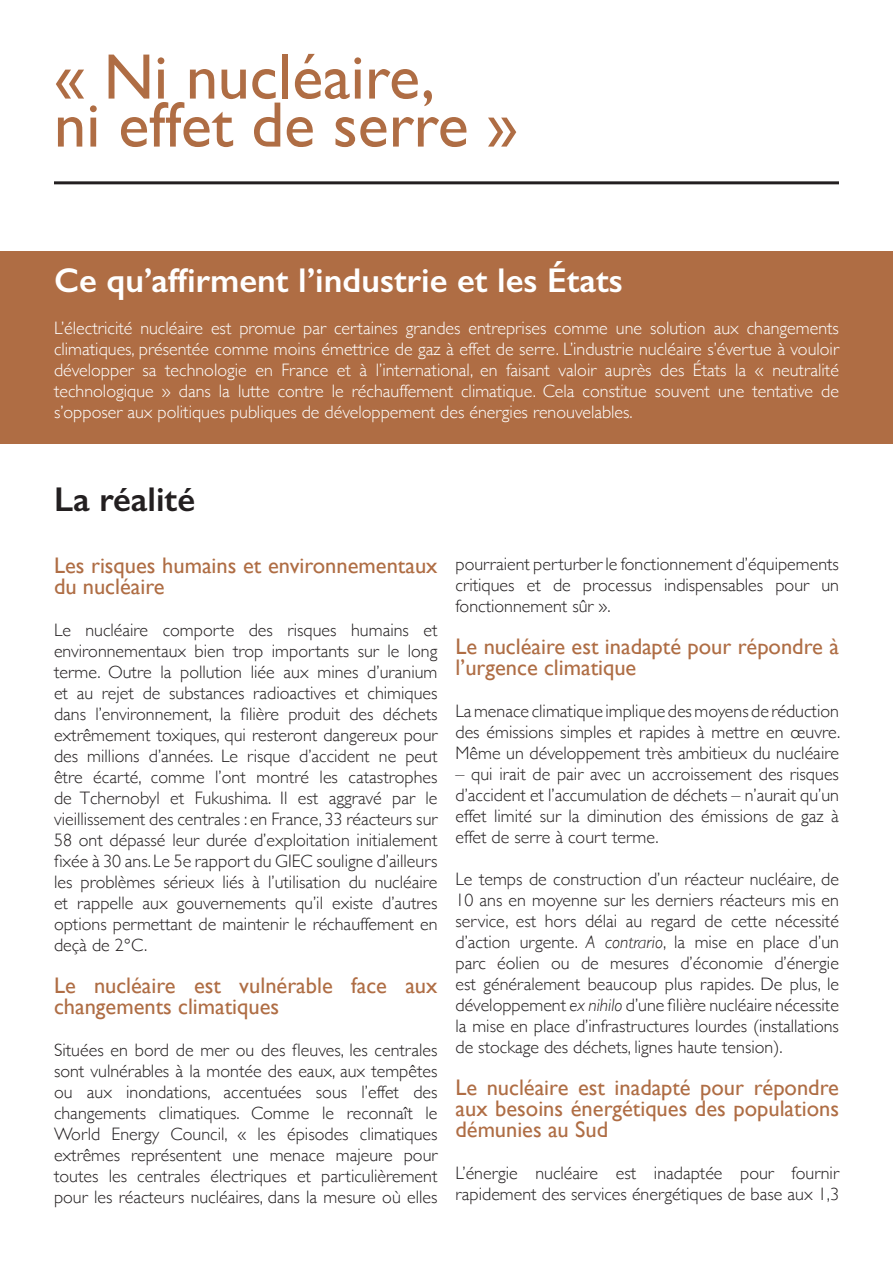
<style>
.page{position:relative;width:893px;height:1263px;background:#fff}
.page>*{position:absolute;margin:0;border:0;box-sizing:border-box;transform-origin:0 0}
.t1{font:64.5px "Gill Sans";color:#af6d44}
.t2{font:600 34.5px "Gill Sans";color:#fff}
.t3{font:600 34.5px "Gill Sans";color:#231f20}
.t4{font:22.5px/21px "Gill Sans";color:#af6d44}
.t5{font:300 18px/21px "Gill Sans";color:#231f20;text-align:justify}
.t6{font:300 18px/21px "Gill Sans";color:#fff;text-align:justify}
.s1{font-style:italic}
</style>
<div class="page">
<hr style="left:54px;top:181px;width:785px;height:3px;background:#231f20">
<div style="left:0;top:251px;width:893px;height:192px;background:#af6d44"></div>
<p class="t1" style="left:54px;top:39px;width:383px">« Ni nucléaire,</p>
<p class="t1" style="left:54px;top:87px;width:466px">ni effet de serre »</p>
<p class="t2" style="left:54px;top:259px;width:570px">Ce qu’affirment l’industrie et les États</p>
<p class="t6" style="left:54px;top:317px;width:786px">L’électricité nucléaire est promue par certaines grandes entreprises comme une solution aux changements climatiques, présentée comme moins émettrice de gaz à effet de serre. L’industrie nucléaire s’évertue à vouloir développer sa technologie en France et à l’international, en faisant valoir auprès des États la « neutralité technologique » dans la lutte contre le réchauffement climatique. Cela constitue souvent une tentative de s’opposer aux politiques publiques de développement des énergies renouvelables.</p>
<p class="t3" style="left:54px;top:478px;width:143px">La réalité</p>
<p class="t4" style="left:54px;top:554px;width:385px">Les risques humains et environnementaux du nucléaire</p>
<p class="t5" style="left:54px;top:618px;width:385px">Le nucléaire comporte des risques humains et environnementaux bien trop importants sur le long terme. Outre la pollution liée aux mines d’uranium et au rejet de substances radioactives et chimiques dans l’environnement, la filière produit des déchets extrêmement toxiques, qui resteront dangereux pour des millions d’années. Le risque d’accident ne peut être écarté, comme l’ont montré les catastrophes de Tchernobyl et Fukushima. Il est aggravé par le vieillissement des centrales : en France, 33 réacteurs sur 58 ont dépassé leur durée d’exploitation initialement fixée à 30 ans. Le 5e rapport du GIEC souligne d’ailleurs les problèmes sérieux liés à l’utilisation du nucléaire et rappelle aux gouvernements qu’il existe d’autres options permettant de maintenir le réchauffement en deçà de 2°C.</p>
<p class="t4" style="left:54px;top:974px;width:385px">Le nucléaire est vulnérable face aux changements climatiques</p>
<p class="t5" style="left:54px;top:1038px;width:385px">Situées en bord de mer ou des fleuves, les centrales sont vulnérables à la montée des eaux, aux tempêtes ou aux inondations, accentuées sous l’effet des changements climatiques. Comme le reconnaît le World Energy Council, « les épisodes climatiques extrêmes représentent une menace majeure pour toutes les centrales électriques et particulièrement pour les réacteurs nucléaires, dans la mesure où elles</p>
<p class="t5" style="left:455px;top:552px;width:385px">pourraient perturber le fonctionnement d’équipements critiques et de processus indispensables pour un fonctionnement sûr ».</p>
<p class="t4" style="left:455px;top:635px;width:385px">Le nucléaire est inadapté pour répondre à l’urgence climatique</p>
<p class="t5" style="left:455px;top:699px;width:386px">La menace climatique implique des moyens de réduction des émissions simples et rapides à mettre en œuvre.<br>Même un développement très ambitieux du nucléaire</p>
<p class="t5" style="left:455px;top:762px;width:385px">– qui irait de pair avec un accroissement des risques d’accident et l’accumulation de déchets – n’aurait qu’un effet limité sur la diminution des émissions de gaz à effet de serre à court terme.</p>
<p class="t5" style="left:455px;top:867px;width:385px">Le temps de construction d’un réacteur nucléaire, de 10 ans en moyenne sur les derniers réacteurs mis en service, est hors délai au regard de cette nécessité d’action urgente. <span class="s1">A contrario</span>, la mise en place d’un parc éolien ou de mesures d’économie d’énergie est généralement beaucoup plus rapides. De plus, le développement <span class="s1">ex nihilo</span> d’une filière nucléaire nécessite la mise en place d’infrastructures lourdes (installations de stockage des déchets, lignes haute tension).</p>
<p class="t4" style="left:455px;top:1076px;width:385px;text-align:justify">Le nucléaire est inadapté pour répondre aux besoins énergétiques des populations démunies au Sud</p>
<p class="t5" style="left:455px;top:1161px;width:385px">L’énergie nucléaire est inadaptée pour fournir rapidement des services énergétiques de base aux 1,3</p>
</div>
